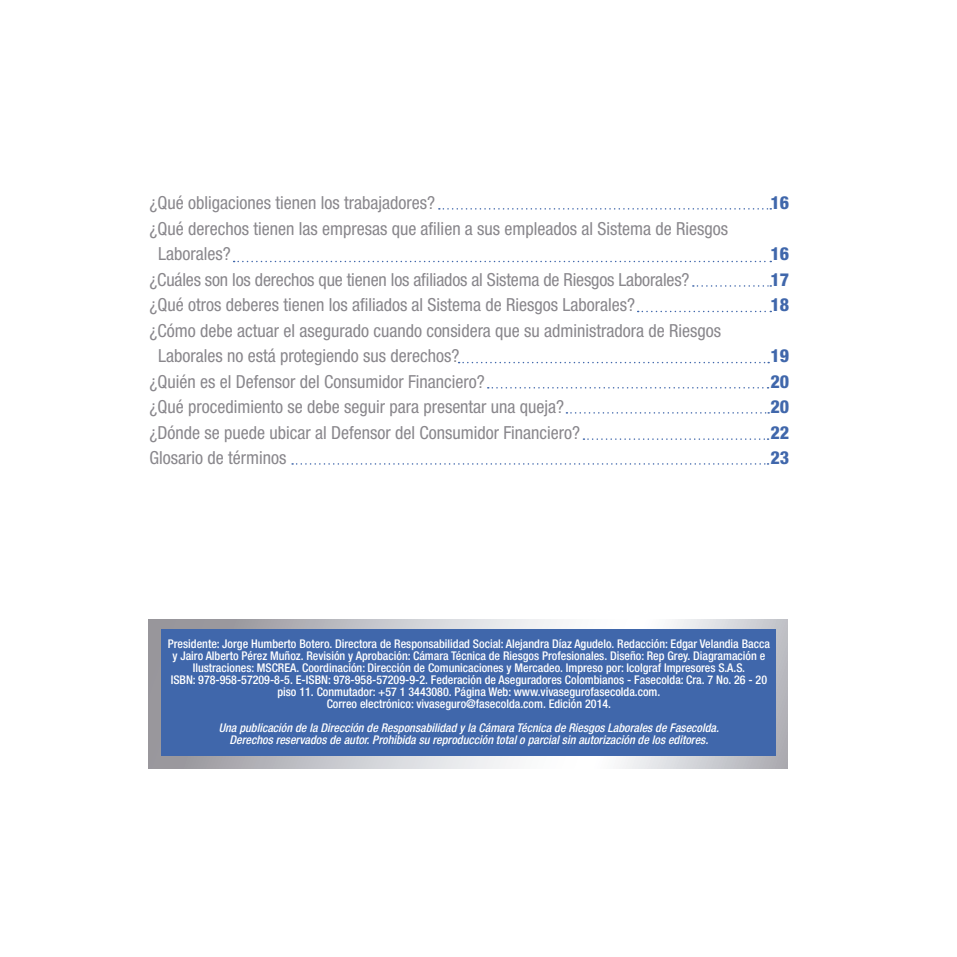
<style>
.page{position:relative;width:957px;height:957px;background:#fff}
.page>*{position:absolute;margin:0;border:0;box-sizing:border-box;transform-origin:0 0}
.t1{font:condensed 18px "Helvetica Neue LT Std";color:#89878c}
.t2{font:800 condensed 18px/25.5px "Helvetica Neue LT Std";color:#4067ab;text-align:justify}
.t3{font:500 condensed 12px/12px "Helvetica Neue LT Std";color:#fff;text-align:center}
.t4{font:italic 500 condensed 12px/12px "Helvetica Neue LT Std";color:#fff;text-align:center}
</style>
<div class="page">
<svg style="left:439px;top:208px;width:332px;height:2px"></svg>
<svg style="left:234px;top:261px;width:537px;height:1px"></svg>
<svg style="left:693px;top:285px;width:78px;height:2px"></svg>
<svg style="left:637px;top:311px;width:134px;height:1px"></svg>
<svg style="left:458px;top:362px;width:311px;height:1px"></svg>
<svg style="left:488px;top:387px;width:280px;height:1px"></svg>
<svg style="left:566px;top:412px;width:203px;height:1px"></svg>
<svg style="left:583px;top:438px;width:185px;height:2px"></svg>
<svg style="left:292px;top:463px;width:476px;height:2px"></svg>
<svg style="left:149px;top:619px;width:639px;height:149px"></svg>
<div style="left:162px;top:629px;width:614px;height:127px;background:#4067ab"></div>
<h1 class="t1" style="left:149px;top:192px;width:287px">¿Qué obligaciones tienen los trabajadores?</h1>
<h1 class="t1" style="left:149px;top:218px;width:580px">¿Qué derechos tienen las empresas que afilien a sus empleados al Sistema de Riesgos</h1>
<h1 class="t1" style="left:158px;top:243px;width:74px">Laborales?</h1>
<h1 class="t1" style="left:149px;top:269px;width:541px">¿Cuáles son los derechos que tienen los afiliados al Sistema de Riesgos Laborales?</h1>
<h1 class="t1" style="left:149px;top:294px;width:487px">¿Qué otros deberes tienen los afiliados al Sistema de Riesgos Laborales?</h1>
<h1 class="t1" style="left:149px;top:320px;width:573px">¿Cómo debe actuar el asegurado cuando considera que su administradora de Riesgos</h1>
<h1 class="t1" style="left:158px;top:345px;width:303px">Laborales no está protegiendo sus derechos?</h1>
<h1 class="t1" style="left:149px;top:371px;width:337px">¿Quién es el Defensor del Consumidor Financiero?</h1>
<h1 class="t1" style="left:149px;top:396px;width:416px">¿Qué procedimiento se debe seguir para presentar una queja?</h1>
<h1 class="t1" style="left:149px;top:422px;width:432px">¿Dónde se puede ubicar al Defensor del Consumidor Financiero?</h1>
<h1 class="t1" style="left:149px;top:447px;width:138px">Glosario de términos</h1>
<h1 class="t2" style="left:770px;top:190px;width:20px">16</h1>
<h1 class="t2" style="left:770px;top:241px;width:20px">16<br>17<br>18</h1>
<h1 class="t2" style="left:770px;top:343px;width:20px">19<br>20<br>20<br>22<br>23</h1>
<p class="t3" style="left:168px;top:637px;width:603px">Presidente: Jorge Humberto Botero. Directora de Responsabilidad Social: Alejandra Díaz Agudelo. Redacción: Edgar Velandia Bacca y Jairo Alberto Pérez Muñoz. Revisión y Aprobación: Cámara Técnica de Riesgos Profesionales. Diseño: Rep Grey. Diagramación e Ilustraciones: MSCREA. Coordinación: Dirección de Comunicaciones y Mercadeo. Impreso por: Icolgraf Impresores S.A.S.<br>ISBN: 978-958-57209-8-5. E-ISBN: 978-958-57209-9-2. Federación de Aseguradores Colombianos - Fasecolda: Cra. 7 No. 26 - 20 piso 11. Conmutador: +57 1 3443080. Página Web: www.vivasegurofasecolda.com.<br>Correo electrónico: vivaseguro@fasecolda.com. Edición 2014.</p>
<p class="t4" style="left:219px;top:722px;width:502px">Una publicación de la Dirección de Responsabilidad y la Cámara Técnica de Riesgos Laborales de Fasecolda.<br>Derechos reservados de autor. Prohibida su reproducción total o parcial sin autorización de los editores.</p>
</div>
